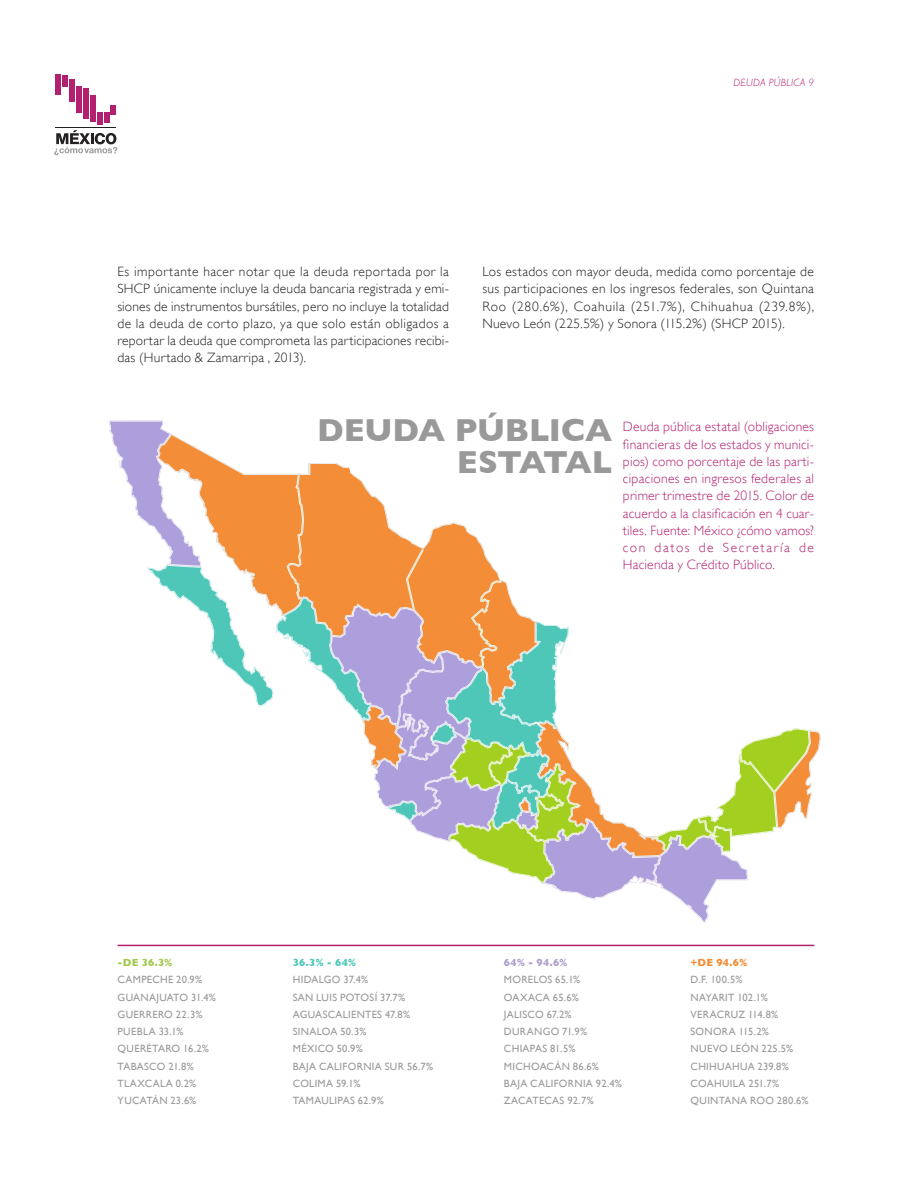
<style>
.page{position:relative;width:918px;height:1188px;background:#fff}
.page>*{position:absolute;margin:0;border:0;box-sizing:border-box;transform-origin:0 0}
.tít_graf{font:700 32.4px/31.5px "Gill Sans";letter-spacing:-.005em;color:#99999a;text-align:right}
.texto{font:300 13.5px/17.2px "Gill Sans";letter-spacing:.015em;color:#231f20;text-align:justify}
.texto-2{font:300 13.5px/17.2px "Gill Sans";letter-spacing:.02em;color:#b2206f;text-align:justify}
.pie{font:10.5px "Gill Sans";letter-spacing:.03em;color:#99999a}
.título{font:italic 300 10.5px "Gill Sans";letter-spacing:.025em;color:#b2206f}
.pie-2{font:700 10.5px "Gill Sans";color:#4ec7b8}
.pie-3{font:700 10.5px "Gill Sans";color:#af9fcd}
.pie-4{font:700 10.5px "Gill Sans";color:#a3c94e}
.pie-5{font:700 10.5px "Gill Sans";color:#f48d37}
</style>
<div class="page">
<svg style="left:54px;top:130px;width:63px;height:25px"></svg>
<div style="left:55px;top:74px;width:6px;height:21px;background:#b2206f"></div>
<div style="left:62px;top:75px;width:6px;height:12px;background:#b2206f"></div>
<div style="left:69px;top:79px;width:6px;height:23px;background:#b2206f"></div>
<div style="left:76px;top:86px;width:6px;height:27px;background:#b2206f"></div>
<div style="left:83px;top:88px;width:5px;height:30px;background:#b2206f"></div>
<div style="left:90px;top:95px;width:5px;height:27px;background:#b2206f"></div>
<div style="left:97px;top:112px;width:5px;height:12px;background:#b2206f"></div>
<div style="left:104px;top:112px;width:5px;height:10px;background:#b2206f"></div>
<div style="left:111px;top:105px;width:5px;height:9px;background:#b2206f"></div>
<hr style="left:55px;top:127px;width:61px;height:1px;background:#232021">
<svg style="left:109px;top:420px;width:712px;height:503px"></svg>
<hr style="left:118px;top:945px;width:696px;height:1px;background:#b2206f">
<p class="título" style="left:734px;top:77px;width:82px">DEUDA PÚBLICA 9</p>
<p class="texto" style="left:117px;top:263px;width:333px">Es importante hacer notar que la deuda reportada por la SHCP únicamente incluye la deuda bancaria registrada y emi&shy;siones de instrumentos bursátiles, pero no incluye la totalidad de la deuda de corto plazo, ya que solo están obligados a reportar la deuda que comprometa las participaciones recibi&shy;das (Hurtado &amp; Zamarripa , 2013).</p>
<p class="texto" style="left:482px;top:263px;width:333px">Los estados con mayor deuda, medida como porcentaje de sus participaciones en los ingresos federales, son Quintana Roo (280.6%), Coahuila (251.7%), Chihuahua (239.8%), Nuevo León (225.5%) y Sonora (115.2%) (SHCP 2015).</p>
<p class="tít_graf" style="left:317px;top:414px;width:297px">DEUDA PÚBLICA<br>ESTATAL</p>
<p class="texto-2" style="left:623px;top:418px;width:193px">Deuda pública estatal (obligaciones financieras de los estados y munici&shy;pios) como porcentaje de las parti&shy;cipaciones en ingresos federales al primer trimestre de 2015. Color de acuerdo a la clasificación en 4 cuar&shy;tiles. Fuente: México ¿cómo vamos? con datos de Secretaría de Hacienda y Crédito Público.</p>
<p class="pie-4" style="left:118px;top:956px;width:57px">-DE 36.3%</p>
<p class="pie" style="left:118px;top:974px;width:86px">CAMPECHE 20.9%</p>
<p class="pie" style="left:118px;top:991px;width:100px">GUANAJUATO 31.4%</p>
<p class="pie" style="left:118px;top:1008px;width:86px">GUERRERO 22.3%</p>
<p class="pie" style="left:118px;top:1025px;width:67px">PUEBLA 33.1%</p>
<p class="pie" style="left:118px;top:1043px;width:93px">QUERÉTARO 16.2%</p>
<p class="pie" style="left:118px;top:1060px;width:78px">TABASCO 21.8%</p>
<p class="pie" style="left:118px;top:1077px;width:80px">TLAXCALA 0.2%</p>
<p class="pie" style="left:118px;top:1094px;width:80px">YUCATÁN 23.6%</p>
<p class="pie-2" style="left:293px;top:956px;width:65px">36.3% - 64%</p>
<p class="pie" style="left:293px;top:974px;width:77px">HIDALGO 37.4%</p>
<p class="pie" style="left:293px;top:991px;width:114px">SAN LUIS POTOSÍ 37.7%</p>
<p class="pie" style="left:293px;top:1008px;width:119px">AGUASCALIENTES 47.8%</p>
<p class="pie" style="left:293px;top:1025px;width:75px">SINALOA 50.3%</p>
<p class="pie" style="left:293px;top:1043px;width:72px">MÉXICO 50.9%</p>
<p class="pie" style="left:293px;top:1060px;width:142px">BAJA CALIFORNIA SUR 56.7%</p>
<p class="pie" style="left:293px;top:1077px;width:69px">COLIMA 59.1%</p>
<p class="pie" style="left:293px;top:1094px;width:93px">TAMAULIPAS 62.9%</p>
<p class="pie-3" style="left:504px;top:956px;width:65px">64% - 94.6%</p>
<p class="pie" style="left:504px;top:974px;width:78px">MORELOS 65.1%</p>
<p class="pie" style="left:504px;top:991px;width:76px">OAXACA 65.6%</p>
<p class="pie" style="left:504px;top:1008px;width:69px">JALISCO 67.2%</p>
<p class="pie" style="left:504px;top:1025px;width:85px">DURANGO 71.9%</p>
<p class="pie" style="left:504px;top:1043px;width:73px">CHIAPAS 81.5%</p>
<p class="pie" style="left:504px;top:1060px;width:97px">MICHOACÁN 86.6%</p>
<p class="pie" style="left:504px;top:1077px;width:120px">BAJA CALIFORNIA 92.4%</p>
<p class="pie" style="left:504px;top:1094px;width:91px">ZACATECAS 92.7%</p>
<p class="pie-5" style="left:691px;top:956px;width:58px">+DE 94.6%</p>
<p class="pie" style="left:691px;top:974px;width:53px">D.F. 100.5%</p>
<p class="pie" style="left:691px;top:991px;width:79px">NAYARIT 102.1%</p>
<p class="pie" style="left:691px;top:1008px;width:89px">VERACRUZ 114.8%</p>
<p class="pie" style="left:691px;top:1025px;width:80px">SONORA 115.2%</p>
<p class="pie" style="left:691px;top:1043px;width:104px">NUEVO LEÓN 225.5%</p>
<p class="pie" style="left:691px;top:1060px;width:100px">CHIHUAHUA 239.8%</p>
<p class="pie" style="left:691px;top:1077px;width:90px">COAHUILA 251.7%</p>
<p class="pie" style="left:691px;top:1094px;width:120px">QUINTANA ROO 280.6%</p>
</div>
